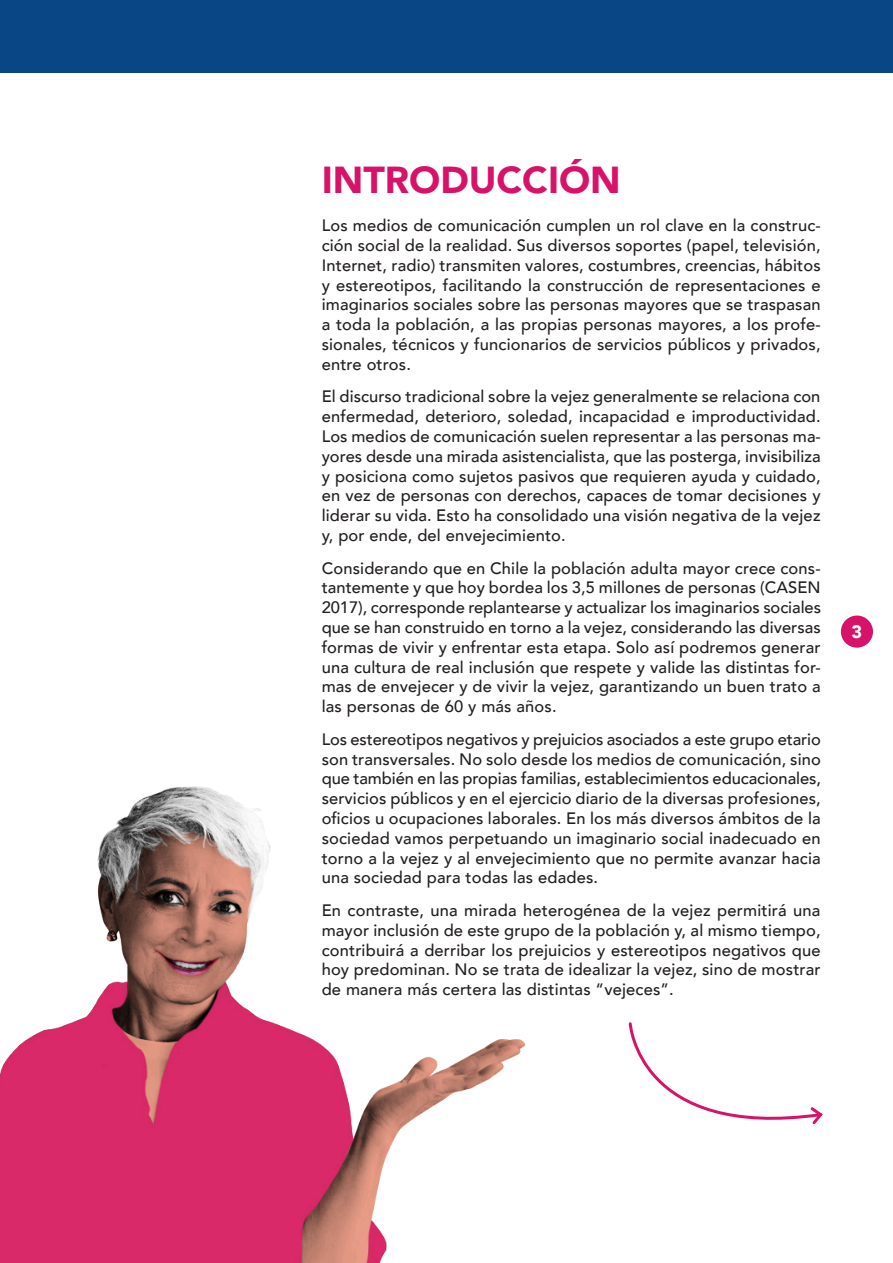
<style>
.page{position:relative;width:893px;height:1263px;background:#fff}
.page>*{position:absolute;margin:0;border:0;box-sizing:border-box;transform-origin:0 0}
.t1{font:900 37.5px "Avenir";color:#d71269}
.t2{font:900 18px "Avenir";color:#fff}
.t3{font:500 16.5px/19.8px "Avenir";letter-spacing:.01em;color:#231f20;text-align:justify}
</style>
<div class="page">
<div style="left:841px;top:615px;width:32px;height:33px;background:#d71269;border-radius:50%"></div>
<div style="left:0;top:0;width:893px;height:72px;background:#084685"></div>
<img style="left:0;top:786px;width:526px;height:477px">
<svg style="left:628px;top:1022px;width:195px;height:103px"></svg>
<p class="t1" style="left:322px;top:148px;width:301px">INTRODUCCIÓN</p>
<p class="t3" style="left:322px;top:215px;width:501px">Los medios de comunicación cumplen un rol clave en la construc&shy;ción social de la realidad. Sus diversos soportes (papel, televisión, Internet, radio) transmiten valores, costumbres, creencias, hábitos y estereotipos, facilitando la construcción de representaciones e imaginarios sociales sobre las personas mayores que se traspasan a toda la población, a las propias personas mayores, a los profe&shy;sionales, técnicos y funcionarios de servicios públicos y privados, entre otros.</p>
<p class="t3" style="left:322px;top:386px;width:501px">El discurso tradicional sobre la vejez generalmente se relaciona con enfermedad, deterioro, soledad, incapacidad e improductividad.<br>Los medios de comunicación suelen representar a las personas ma&shy;yores desde una mirada asistencialista, que las posterga, invisibiliza y posiciona como sujetos pasivos que requieren ayuda y cuidado, en vez de personas con derechos, capaces de tomar decisiones y liderar su vida. Esto ha consolidado una visión negativa de la vejez y, por ende, del envejecimiento.</p>
<p class="t3" style="left:322px;top:557px;width:501px">Considerando que en Chile la población adulta mayor crece cons&shy;tantemente y que hoy bordea los 3,5 millones de personas (CASEN 2017), corresponde replantearse y actualizar los imaginarios sociales que se han construido en torno a la vejez, considerando las diversas formas de vivir y enfrentar esta etapa. Solo así podremos generar una cultura de real inclusión que respete y valide las distintas for&shy;mas de envejecer y de vivir la vejez, garantizando un buen trato a las personas de 60 y más años.</p>
<p class="t3" style="left:322px;top:728px;width:501px">Los estereotipos negativos y prejuicios asociados a este grupo etario son transversales. No solo desde los medios de comunicación, sino que también en las propias familias, establecimientos educacionales, servicios públicos y en el ejercicio diario de la diversas profesiones, oficios u ocupaciones laborales. En los más diversos ámbitos de la sociedad vamos perpetuando un imaginario social inadecuado en torno a la vejez y al envejecimiento que no permite avanzar hacia una sociedad para todas las edades.</p>
<p class="t3" style="left:322px;top:899px;width:501px">En contraste, una mirada heterogénea de la vejez permitirá una mayor inclusión de este grupo de la población y, al mismo tiempo, contribuirá a derribar los prejuicios y estereotipos negativos que hoy predominan. No se trata de idealizar la vejez, sino de mostrar de manera más certera las distintas “vejeces”.</p>
<p class="t2" style="left:851px;top:616px;width:12px">3</p>
</div>
